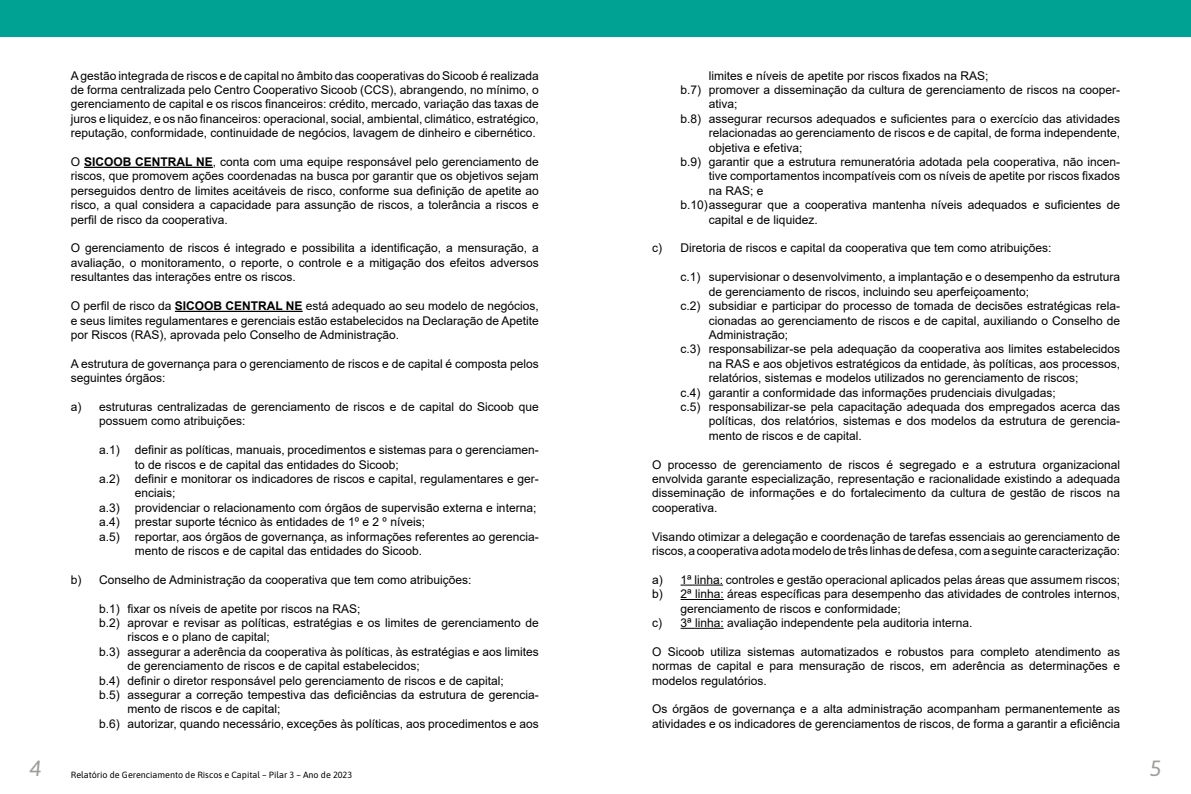
<style>
.page{position:relative;width:1191px;height:794px;background:#fff}
.page>*{position:absolute;margin:0;border:0;box-sizing:border-box;transform-origin:0 0}
.t1{font:italic 22px "Asap";color:#9d9d9c}
.t2{font:12px/14.4px "Arial";color:#000;text-align:justify}
.t3{font:9px "Asap";color:#000}
.s1{font-weight:700}
</style>
<div class="page">
<div style="left:0;top:0;width:1191px;height:36px;background:#00a294"></div>
<hr style="left:84px;top:167px;width:129px;height:1px;background:#000">
<hr style="left:175px;top:311px;width:128px;height:1px;background:#000">
<hr style="left:680px;top:584px;width:43px;height:1px;background:#000">
<hr style="left:680px;top:599px;width:44px;height:1px;background:#000">
<hr style="left:680px;top:628px;width:43px;height:1px;background:#000">
<p class="t2" style="left:71px;top:68px;width:469px">A gestão integrada de riscos e de capital no âmbito das cooperativas do Sicoob é realizada de forma centralizada pelo Centro Cooperativo Sicoob (CCS), abrangendo, no mínimo, o gerenciamento de capital e os riscos financeiros: crédito, mercado, variação das taxas de juros e liquidez, e os não financeiros: operacional, social, ambiental, climático, estratégico, reputação, conformidade, continuidade de negócios, lavagem de dinheiro e cibernético.</p>
<p class="t2" style="left:71px;top:155px;width:469px">O <span class="s1">SICOOB CENTRAL NE</span>, conta com uma equipe responsável pelo gerenciamento de riscos, que promovem ações coordenadas na busca por garantir que os objetivos sejam perseguidos dentro de limites aceitáveis de risco, conforme sua definição de apetite ao risco, a qual considera a capacidade para assunção de riscos, a tolerância a riscos e perfil de risco da cooperativa.</p>
<p class="t2" style="left:71px;top:241px;width:469px">O gerenciamento de riscos é integrado e possibilita a identificação, a mensuração, a avaliação, o monitoramento, o reporte, o controle e a mitigação dos efeitos adversos resultantes das interações entre os riscos.</p>
<p class="t2" style="left:71px;top:299px;width:469px">O perfil de risco da <span class="s1">SICOOB CENTRAL NE</span> está adequado ao seu modelo de negócios, e seus limites regulamentares e gerenciais estão estabelecidos na Declaração de Apetite por Riscos (RAS), aprovada pelo Conselho de Administração.</p>
<p class="t2" style="left:71px;top:356px;width:469px">A estrutura de governança para o gerenciamento de riscos e de capital é composta pelos seguintes órgãos:</p>
<p class="t2" style="left:99px;top:399px;width:441px;text-indent:-28px">a) estruturas centralizadas de gerenciamento de riscos e de capital do Sicoob que possuem como atribuições:</p>
<p class="t2" style="left:99px;top:443px;width:441px">a.1) definir as políticas, manuais, procedimentos e sistemas para o gerenciamen-</p>
<p class="t2" style="left:135px;top:457px;width:266px">to de riscos e de capital das entidades do Sicoob;</p>
<p class="t2" style="left:99px;top:471px;width:441px">a.2) definir e monitorar os indicadores de riscos e capital, regulamentares e ger-</p>
<p class="t2" style="left:135px;top:486px;width:42px">enciais;</p>
<p class="t2" style="left:99px;top:500px;width:438px">a.3) providenciar o relacionamento com órgãos de supervisão externa e interna;</p>
<p class="t2" style="left:99px;top:515px;width:327px">a.4) prestar suporte técnico às entidades de 1º e 2 º níveis;</p>
<p class="t2" style="left:99px;top:529px;width:441px">a.5) reportar, aos órgãos de governança, as informações referentes ao gerencia-</p>
<p class="t2" style="left:135px;top:543px;width:289px">mento de riscos e de capital das entidades do Sicoob.</p>
<p class="t2" style="left:71px;top:572px;width:402px">b) Conselho de Administração da cooperativa que tem como atribuições:</p>
<p class="t2" style="left:99px;top:601px;width:263px">b.1) fixar os níveis de apetite por riscos na RAS;</p>
<p class="t2" style="left:99px;top:615px;width:441px">b.2) aprovar e revisar as políticas, estratégias e os limites de gerenciamento de</p>
<p class="t2" style="left:128px;top:630px;width:144px">riscos e o plano de capital;</p>
<p class="t2" style="left:99px;top:644px;width:441px">b.3) assegurar a aderência da cooperativa às políticas, às estratégias e aos limites</p>
<p class="t2" style="left:128px;top:659px;width:294px">de gerenciamento de riscos e de capital estabelecidos;</p>
<p class="t2" style="left:99px;top:673px;width:406px">b.4) definir o diretor responsável pelo gerenciamento de riscos e de capital;</p>
<p class="t2" style="left:99px;top:687px;width:441px">b.5) assegurar a correção tempestiva das deficiências da estrutura de gerencia-</p>
<p class="t2" style="left:128px;top:702px;width:154px">mento de riscos e de capital;</p>
<p class="t2" style="left:99px;top:716px;width:441px">b.6) autorizar, quando necessário, exceções às políticas, aos procedimentos e aos</p>
<p class="t2" style="left:709px;top:68px;width:281px">limites e níveis de apetite por riscos fixados na RAS;</p>
<p class="t2" style="left:680px;top:83px;width:441px">b.7) promover a disseminação da cultura de gerenciamento de riscos na cooper-</p>
<p class="t2" style="left:709px;top:97px;width:30px">ativa;</p>
<p class="t2" style="left:680px;top:111px;width:441px">b.8) assegurar recursos adequados e suficientes para o exercício das atividades</p>
<p class="t2" style="left:709px;top:126px;width:413px">relacionadas ao gerenciamento de riscos e de capital, de forma independente,</p>
<p class="t2" style="left:709px;top:140px;width:95px">objetiva e efetiva;</p>
<p class="t2" style="left:680px;top:155px;width:441px">b.9) garantir que a estrutura remuneratória adotada pela cooperativa, não incen-</p>
<p class="t2" style="left:709px;top:169px;width:413px">tive comportamentos incompatíveis com os níveis de apetite por riscos fixados</p>
<p class="t2" style="left:709px;top:183px;width:56px">na RAS; e</p>
<p class="t2" style="left:680px;top:198px;width:441px">b.10)assegurar que a cooperativa mantenha níveis adequados e suficientes de</p>
<p class="t2" style="left:709px;top:212px;width:110px">capital e de liquidez.</p>
<p class="t2" style="left:652px;top:241px;width:401px">c) Diretoria de riscos e capital da cooperativa que tem como atribuições:</p>
<p class="t2" style="left:680px;top:270px;width:441px">c.1) supervisionar o desenvolvimento, a implantação e o desempenho da estrutura</p>
<p class="t2" style="left:709px;top:284px;width:322px">de gerenciamento de riscos, incluindo seu aperfeiçoamento;</p>
<p class="t2" style="left:680px;top:299px;width:441px">c.2) subsidiar e participar do processo de tomada de decisões estratégicas rela-</p>
<p class="t2" style="left:709px;top:313px;width:413px">cionadas ao gerenciamento de riscos e de capital, auxiliando o Conselho de</p>
<p class="t2" style="left:709px;top:327px;width:81px">Administração;</p>
<p class="t2" style="left:680px;top:342px;width:441px">c.3) responsabilizar-se pela adequação da cooperativa aos limites estabelecidos</p>
<p class="t2" style="left:709px;top:356px;width:413px">na RAS e aos objetivos estratégicos da entidade, às políticas, aos processos,</p>
<p class="t2" style="left:709px;top:371px;width:371px">relatórios, sistemas e modelos utilizados no gerenciamento de riscos;</p>
<p class="t2" style="left:680px;top:385px;width:377px">c.4) garantir a conformidade das informações prudenciais divulgadas;</p>
<p class="t2" style="left:680px;top:399px;width:441px">c.5) responsabilizar-se pela capacitação adequada dos empregados acerca das</p>
<p class="t2" style="left:709px;top:414px;width:413px">políticas, dos relatórios, sistemas e dos modelos da estrutura de gerencia-</p>
<p class="t2" style="left:709px;top:428px;width:154px">mento de riscos e de capital.</p>
<p class="t2" style="left:652px;top:457px;width:469px">O processo de gerenciamento de riscos é segregado e a estrutura organizacional envolvida garante especialização, representação e racionalidade existindo a adequada disseminação de informações e do fortalecimento da cultura de gestão de riscos na cooperativa.</p>
<p class="t2" style="left:652px;top:529px;width:469px">Visando otimizar a delegação e coordenação de tarefas essenciais ao gerenciamento de riscos, a cooperativa adota modelo de três linhas de defesa, com a seguinte caracterização:</p>
<p class="t2" style="left:652px;top:572px;width:469px">a) 1ª linha: controles e gestão operacional aplicados pelas áreas que assumem riscos;</p>
<p class="t2" style="left:652px;top:587px;width:469px">b) 2ª linha: áreas específicas para desempenho das atividades de controles internos,</p>
<p class="t2" style="left:680px;top:601px;width:222px">gerenciamento de riscos e conformidade;</p>
<p class="t2" style="left:652px;top:615px;width:322px">c) 3ª linha: avaliação independente pela auditoria interna.</p>
<p class="t2" style="left:652px;top:644px;width:469px">O Sicoob utiliza sistemas automatizados e robustos para completo atendimento as normas de capital e para mensuração de riscos, em aderência as determinações e modelos regulatórios.</p>
<p class="t2" style="left:652px;top:702px;width:469px">Os órgãos de governança e a alta administração acompanham permanentemente as atividades e os indicadores de gerenciamentos de riscos, de forma a garantir a eficiência</p>
<h1 class="t1" style="left:30px;top:753px;width:13px">4</h1>
<p class="t3" style="left:71px;top:769px;width:283px">Relatório de Gerenciamento de Riscos e Capital – Pilar 3 – Ano de 2023</p>
<h1 class="t1" style="left:1149px;top:753px;width:13px">5</h1>
</div>
